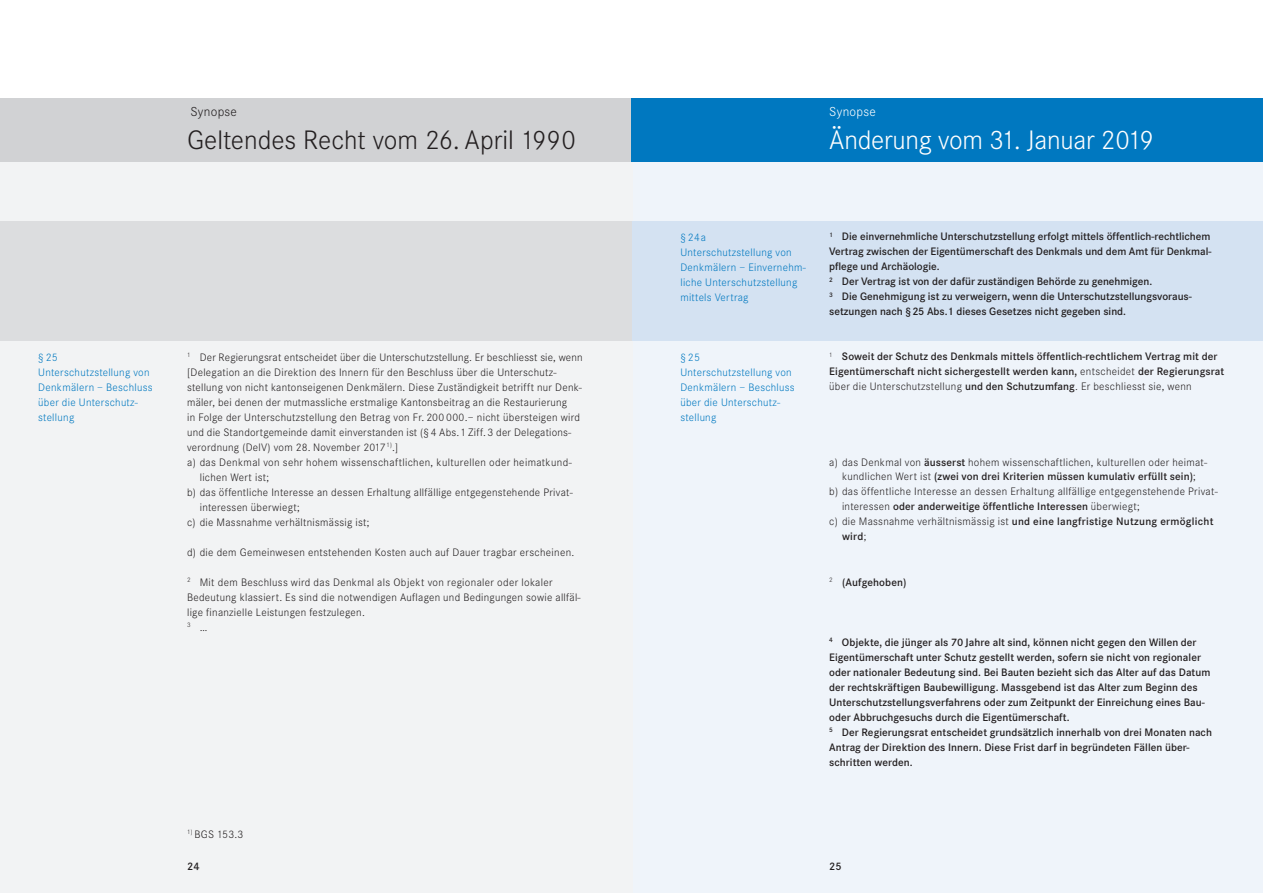
<style>
.page{position:relative;width:1263px;height:893px;background:#fff}
.page>*{position:absolute;margin:0;border:0;box-sizing:border-box;transform-origin:0 0}
.t1{font:300 27.75px "Corporate S";color:#231f20}
.t2{font:300 27.75px "Corporate S";letter-spacing:-.01em;color:#fff}
.t3{font:300 13.5px "Corporate S";letter-spacing:.02em;color:#231f20}
.t4{font:300 13.5px "Corporate S";letter-spacing:.02em;color:#fff}
.t5{font:600 11.25px/15px "Corporate S";letter-spacing:.005em;color:#231f20}
.t6{font:300 11.25px/15px "Corporate S";letter-spacing:.025em;color:#231f20}
.t7{font:300 11.25px/15px "Corporate S";letter-spacing:.025em;color:#0078c0}
.t8{font:600 11.25px "Corporate S";letter-spacing:.025em;color:#231f20}
.t9{font:300 6.75px "Corporate S";color:#231f20}
.s1{font-size:11.25px}
.s2{font-weight:300}
.s3{font-weight:600}
</style>
<div class="page">
<div style="left:631px;top:162px;width:632px;height:731px;background:#eff4fa"></div>
<div style="left:0;top:162px;width:632px;height:731px;background:#f2f3f4"></div>
<div style="left:0;top:98px;width:631px;height:64px;background:#d1d2d4"></div>
<div style="left:631px;top:98px;width:632px;height:64px;background:#0078c0"></div>
<div style="left:631px;top:221px;width:632px;height:120px;background:#d4e2f2"></div>
<div style="left:0;top:221px;width:631px;height:120px;background:#dcdddf"></div>
<p class="t7" style="left:38px;top:350px;width:116px">§ 25<br>Unterschutzstellung von<br>Denkmälern – Beschluss über die Unterschutz&shy;stellung</p>
<p class="t3" style="left:190px;top:105px;width:48px">Synopse</p>
<h1 class="t1" style="left:187px;top:125px;width:390px">Geltendes Recht vom 26. April 1990</h1>
<p class="t6" style="left:187px;top:350px;width:397px"><sup>1</sup> Der Regierungsrat entscheidet über die Unterschutzstellung. Er beschliesst sie, wenn</p>
<p class="t6" style="left:187px;top:365px;width:371px">[Delegation an die Direktion des Innern für den Beschluss über die Unterschutz-</p>
<p class="t6" style="left:187px;top:380px;width:396px">stellung von nicht kantonseigenen Denkmälern. Diese Zuständigkeit betrifft nur Denk-</p>
<p class="t6" style="left:187px;top:395px;width:382px">mäler, bei denen der mutmassliche erstmalige Kantonsbeitrag an die Restaurierung</p>
<p class="t6" style="left:187px;top:410px;width:394px">in Folge der Unterschutzstellung den Betrag von Fr. 200 000.– nicht übersteigen wird</p>
<p class="t6" style="left:187px;top:425px;width:386px">und die Standortgemeinde damit einverstanden ist (§ 4 Abs.1 Ziff.3 der Delegations-</p>
<p class="t6" style="left:187px;top:440px;width:213px">verordnung (DelV) vom 28. November 2017<sup>1)</sup>.]</p>
<p class="t6" style="left:187px;top:455px;width:386px">a) das Denkmal von sehr hohem wissenschaftlichen, kulturellen oder heimatkund-</p>
<p class="t6" style="left:200px;top:470px;width:71px">lichen Wert ist;</p>
<p class="t6" style="left:187px;top:485px;width:387px">b) das öffentliche Interesse an dessen Erhaltung allfällige entgegenstehende Privat-</p>
<p class="t6" style="left:200px;top:500px;width:101px">interessen überwiegt;</p>
<p class="t6" style="left:187px;top:515px;width:184px">c) die Massnahme verhältnismässig ist;</p>
<p class="t6" style="left:187px;top:545px;width:389px">d) die dem Gemeinwesen entstehenden Kosten auch auf Dauer tragbar erscheinen.</p>
<p class="t6" style="left:187px;top:575px;width:395px"><sup>2</sup> Mit dem Beschluss wird das Denkmal als Objekt von regionaler oder lokaler<br>Bedeutung klassiert. Es sind die notwendigen Auflagen und Bedingungen sowie allfäl&shy;lige finanzielle Leistungen festzulegen.</p>
<p class="t9" style="left:187px;top:621px;width:22px">3 <span class="s1">…</span></p>
<p class="t6" style="left:187px;top:827px;width:58px"><sup>1)</sup> BGS 153.3</p>
<p class="t4" style="left:829px;top:105px;width:48px">Synopse</p>
<h1 class="t2" style="left:829px;top:125px;width:326px">Änderung vom 31. Januar 2019</h1>
<p class="t7" style="left:680px;top:230px;width:127px">§24a<br>Unterschutzstellung von<br>Denkmälern – Einvernehm&shy;liche Unterschutzstellung mittels Vertrag</p>
<p class="t7" style="left:680px;top:350px;width:116px">§ 25<br>Unterschutzstellung von<br>Denkmälern – Beschluss über die Unterschutz&shy;stellung</p>
<p class="t5" style="left:829px;top:229px;width:384px"><sup>1</sup> Die einvernehmliche Unterschutzstellung erfolgt mittels öffentlich-rechtlichem Vertrag zwischen der Eigentümerschaft des Denkmals und dem Amt für Denkmal&shy;pflege und Archäologie.<br><sup>2</sup> Der Vertrag ist von der dafür zuständigen Behörde zu genehmigen.<br><sup>3</sup> Die Genehmigung ist zu verweigern, wenn die Unterschutzstellungsvoraus&shy;setzungen nach §25 Abs.1 dieses Gesetzes nicht gegeben sind.</p>
<p class="t5" style="left:829px;top:349px;width:397px"><sup>1</sup> Soweit der Schutz des Denkmals mittels öffentlich-rechtlichem Vertrag mit der<br>Eigentümerschaft nicht sichergestellt werden kann, <span class="s2">entscheidet</span> der Regierungsrat <span class="s2">über die Unterschutzstellung</span> und den Schutzumfang<span class="s2">. Er beschliesst sie, wenn</span></p>
<p class="t6" style="left:829px;top:454px;width:380px">a) das Denkmal von <span class="s3">äusserst</span> hohem wissenschaftlichen, kulturellen oder heimat-</p>
<p class="t5" style="left:842px;top:469px;width:355px"><span class="s2">kundlichen Wert ist</span> (zwei von drei Kriterien müssen kumulativ erfüllt sein)<span class="s2">;</span></p>
<p class="t6" style="left:829px;top:484px;width:390px">b) das öffentliche Interesse an dessen Erhaltung allfällige entgegenstehende Privat-</p>
<p class="t5" style="left:842px;top:499px;width:299px"><span class="s2">interessen</span> oder anderweitige öffentliche Interessen <span class="s2">überwiegt;</span></p>
<p class="t8" style="left:829px;top:515px;width:386px"><span class="s2">c) die Massnahme verhältnismässig ist</span> und eine langfristige Nutzung ermöglicht</p>
<p class="t5" style="left:842px;top:529px;width:26px">wird<span class="s2">;</span></p>
<p class="t5" style="left:829px;top:574px;width:79px"><sup>2</sup> (Aufgehoben)</p>
<p class="t5" style="left:829px;top:634px;width:384px"><sup>4</sup> Objekte, die jünger als 70 Jahre alt sind, können nicht gegen den Willen der Eigentümerschaft unter Schutz gestellt werden, sofern sie nicht von regionaler oder nationaler Bedeutung sind. Bei Bauten bezieht sich das Alter auf das Datum der rechtskräftigen Baubewilligung. Massgebend ist das Alter zum Beginn des Unterschutzstellungsverfahrens oder zum Zeitpunkt der Einreichung eines Bau&shy;oder Abbruchgesuchs durch die Eigentümerschaft.<br><sup>5</sup> Der Regierungsrat entscheidet grundsätzlich innerhalb von drei Monaten nach Antrag der Direktion des Innern. Diese Frist darf in begründeten Fällen über&shy;schritten werden.</p>
<p class="t5" style="left:187px;top:859px;width:14px">24</p>
<p class="t5" style="left:829px;top:859px;width:14px">25</p>
</div>
